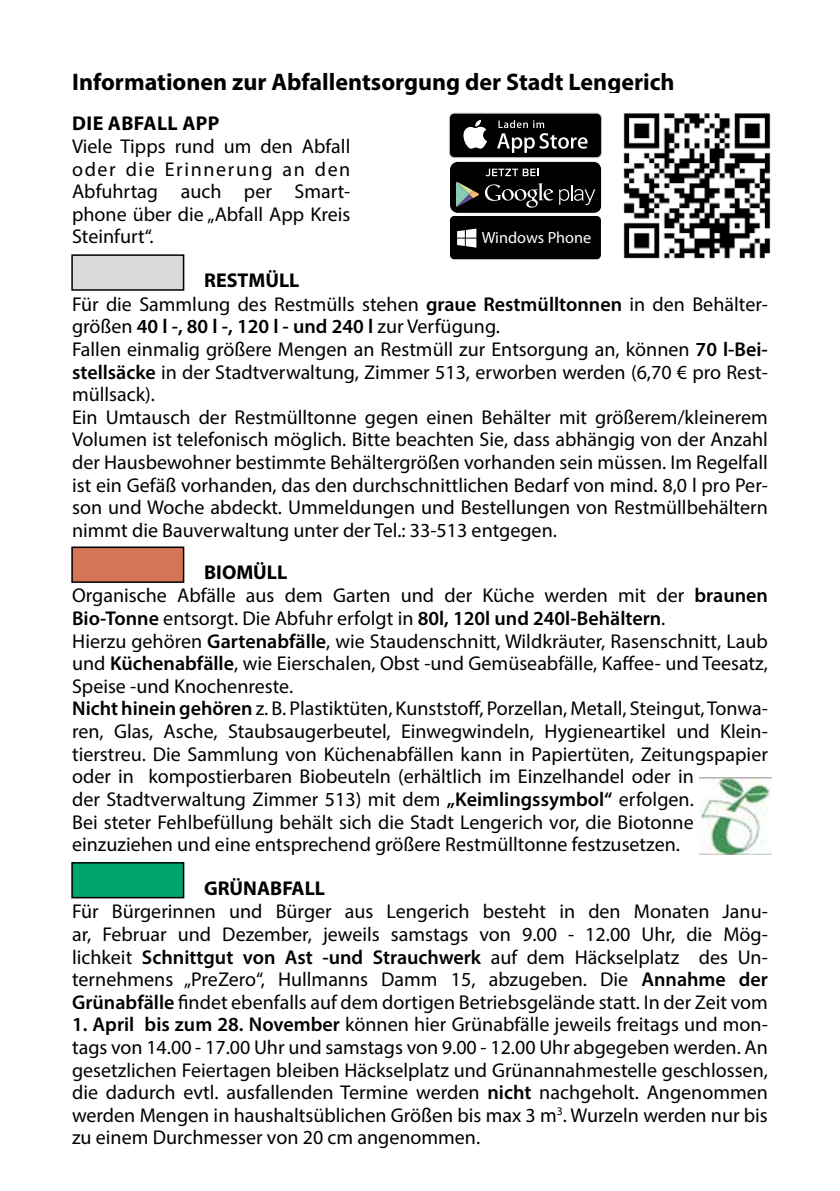
<style>
.page{position:relative;width:840px;height:1191px;background:#fff}
.page>*{position:absolute;margin:0;border:0;box-sizing:border-box;transform-origin:0 0}
.t1{font:700 24px "Myriad Pro";color:#000}
.t2{font:20px/22.6px "Myriad Pro";color:#000;text-align:justify}
.t3{font:700 20px "Myriad Pro";letter-spacing:.02em;color:#000}
.t4{font:700 20px "Myriad Pro";color:#000}
.t5{font:16.2px "Myriad Pro";color:#fff}
.s1{font-weight:700}
.s2{font-weight:600}
</style>
<div class="page">
<img style="left:699px;top:778px;width:71px;height:76px">
<img style="left:623px;top:113px;width:148px;height:146px">
<svg style="left:448px;top:113px;width:153px;height:45px"></svg>
<div style="left:449px;top:114px;width:151px;height:43px;background:#000;border-radius:4px"></div>
<svg style="left:463px;top:120px;width:23px;height:29px"></svg>
<svg style="left:497px;top:120px;width:90px;height:33px"></svg>
<div style="left:449px;top:161px;width:152px;height:52px;background:#000;border-radius:8px"></div>
<div style="left:448px;top:161px;width:154px;height:53px;border:1px solid #fff;border-radius:8px"></div>
<svg style="left:559px;top:185px;width:36px;height:20px"></svg>
<svg style="left:456px;top:182px;width:97px;height:26px"></svg>
<svg style="left:485px;top:169px;width:53px;height:7px"></svg>
<div style="left:72px;top:255px;width:111px;height:35px;background:#d9dadb"></div>
<div style="left:71px;top:254px;width:113px;height:37px;border:2px solid #000"></div>
<div style="left:72px;top:547px;width:111px;height:35px;background:#d47556"></div>
<div style="left:71px;top:546px;width:113px;height:37px;border:2px solid #000"></div>
<div style="left:72px;top:862px;width:111px;height:35px;background:#00a56c"></div>
<div style="left:71px;top:862px;width:113px;height:36px;border:2px solid #000"></div>
<div style="left:449px;top:216px;width:151px;height:43px;background:#000;border-radius:4px"></div>
<svg style="left:457px;top:228px;width:19px;height:20px"></svg>
<p class="t1" style="left:72px;top:66px;width:603px">Informationen zur Abfallentsorgung der Stadt Lengerich</p>
<p class="t3" style="left:72px;top:110px;width:149px">DIE ABFALL APP</p>
<p class="t2" style="left:72px;top:135px;width:280px">Viele Tipps rund um den Abfall oder die Erinnerung an den Abfuhrtag auch per Smart&shy;phone über die „Abfall App Kreis Steinfurt“.</p>
<p class="t2" style="left:72px;top:269px;width:697px;text-align:left;text-indent:132px"><span class="s1">RESTMÜLL<br></span>Für die Sammlung des Restmülls stehen <span class="s2">graue Restmülltonnen</span> in den Behälter&shy;größen <span class="s2">40 l -, 80 l -, 120 l - und 240 l</span> zur Verfügung.<br>Fallen einmalig größere Mengen an Restmüll zur Entsorgung an, können <span class="s2">70 l-Bei&shy;stellsäcke</span> in der Stadtverwaltung, Zimmer 513, erworben werden (6,70 € pro Rest&shy;müllsack).<br>Ein Umtausch der Restmülltonne gegen einen Behälter mit größerem/kleinerem Volumen ist telefonisch möglich. Bitte beachten Sie, dass abhängig von der Anzahl der Hausbewohner bestimmte Behältergrößen vorhanden sein müssen. Im Regelfall ist ein Gefäß vorhanden, das den durchschnittlichen Bedarf von mind. 8,0 l pro Per&shy;son und Woche abdeckt. Ummeldungen und Bestellungen von Restmüllbehältern nimmt die Bauverwaltung unter der Tel.: 33-513 entgegen.</p>
<p class="t2" style="left:72px;top:560px;width:697px;text-align:left;text-indent:132px"><span class="s1">BIOMÜLL<br></span>Organische Abfälle aus dem Garten und der Küche werden mit der <span class="s2">braunen Bio-Tonne</span> entsorgt. Die Abfuhr erfolgt in <span class="s2">80l, 120l und 240l-Behältern</span>.<br>Hierzu gehören <span class="s2">Gartenabfälle</span>, wie Staudenschnitt, Wildkräuter, Rasenschnitt, Laub und <span class="s2">Küchenabfälle</span>, wie Eierschalen, Obst -und Gemüseabfälle, Kaffee- und Teesatz, Speise -und Knochenreste.<br><span class="s2">Nicht hinein gehören</span> z. B. Plastiktüten, Kunststoff, Porzellan, Metall, Steingut, Tonwa&shy;ren, Glas, Asche, Staubsaugerbeutel, Einwegwindeln, Hygieneartikel und Klein&shy;tierstreu. Die Sammlung von Küchenabfällen kann in Papiertüten, Zeitungspapier oder in kompostierbaren Biobeuteln (erhältlich im Einzelhandel oder in<br>der Stadtverwaltung Zimmer 513) mit dem <span class="s2">„Keimlingssymbol“</span> erfolgen.<br>Bei steter Fehlbefüllung behält sich die Stadt Lengerich vor, die Biotonne einzuziehen und eine entsprechend größere Restmülltonne festzusetzen.</p>
<p class="t4" style="left:204px;top:875px;width:122px">GRÜNABFALL</p>
<p class="t2" style="left:72px;top:900px;width:697px">Für Bürgerinnen und Bürger aus Lengerich besteht in den Monaten Janu&shy;ar, Februar und Dezember, jeweils samstags von 9.00 - 12.00 Uhr, die Mög&shy;lichkeit <span class="s2">Schnittgut von Ast -und Strauchwerk</span> auf dem Häckselplatz des Un&shy;ternehmens „PreZero“, Hullmanns Damm 15, abzugeben. Die <span class="s2">Annahme der Grünabfälle</span> findet ebenfalls auf dem dortigen Betriebsgelände statt. In der Zeit vom</p>
<p class="t2" style="left:72px;top:1013px;width:697px"><span class="s2">1. April bis zum 28. November</span> können hier Grünabfälle jeweils freitags und mon&shy;tags von 14.00 - 17.00 Uhr und samstags von 9.00 - 12.00 Uhr abgegeben werden. An gesetzlichen Feiertagen bleiben Häckselplatz und Grünannahmestelle geschlossen, die dadurch evtl. ausfallenden Termine werden <span class="s2">nicht</span> nachgeholt. Angenommen werden Mengen in haushaltsüblichen Größen bis max 3 m<sup>3</sup>. Wurzeln werden nur bis zu einem Durchmesser von 20 cm angenommen.</p>
<p class="t5" style="left:481px;top:227px;width:111px">Windows Phone</p>
</div>
